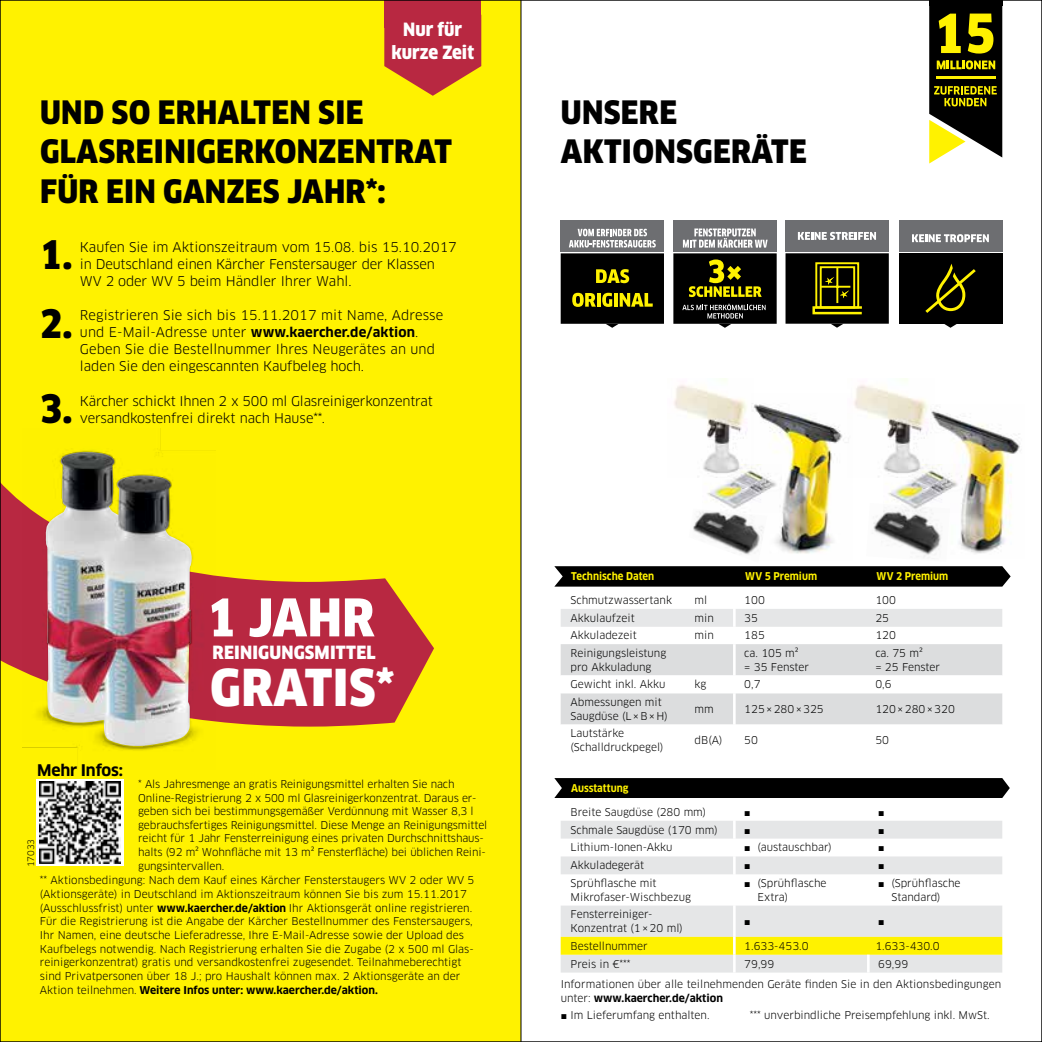
<style>
.page{position:relative;width:1042px;height:1042px;background:#fff}
.page>*{position:absolute;margin:0;border:0;box-sizing:border-box;transform-origin:0 0}
.t1{font:900 50.57px "Clan Pro Narr";color:#fff}
.t2{font:900 49.7px "Clan Pro Narr";letter-spacing:.01em;color:#fff}
.t3{font:900 38.5px "Clan Pro Narr";color:#000}
.t4{font:900 31.5px/39.4px "Clan Pro Narr";letter-spacing:.01em;color:#000}
.t5{font:900 17.85px/23.3px "Clan Pro Narr";letter-spacing:.01em;color:#fff;text-align:center}
.t6{font:700 15.75px "Clan Pro";letter-spacing:-.01em;color:#000}
.t7{font:13.12px/17.2px "Clan Pro";letter-spacing:-.005em;color:#000}
.t8{font:10.5px/13.7px "Clan Pro";color:#000}
.t9{font:700 10.5px "Clan Pro Narr";color:#fff200}
.t10{font:700 10.5px "Clan Pro";color:#000}
.t11{font:10.5px "Arial";color:#000}
.t12{font:8.75px "Clan Pro";letter-spacing:-.01em;color:#000}
.s1{font-weight:700}
.s2{font-family:"Arial"}
.s3{font-weight:400}
</style>
<div class="page">
<div style="left:561px;top:220px;width:103px;height:32px;background:#6d6e71"></div>
<svg style="left:569px;top:229px;width:87px;height:18px"></svg>
<svg style="left:561px;top:253px;width:103px;height:75px;background:#2f2d0e"></svg>
<div style="left:673px;top:220px;width:103px;height:32px;background:#6d6e71"></div>
<svg style="left:673px;top:228px;width:103px;height:100px"></svg>
<div style="left:899px;top:253px;width:103px;height:71px;background:#000"></div>
<div style="left:899px;top:220px;width:103px;height:32px;background:#6d6e71"></div>
<svg style="left:925px;top:264px;width:51px;height:49px"></svg>
<svg style="left:912px;top:234px;width:77px;height:8px"></svg>
<svg style="left:944px;top:324px;width:13px;height:4px"></svg>
<div style="left:785px;top:220px;width:104px;height:32px;background:#6d6e71"></div>
<svg style="left:798px;top:232px;width:78px;height:8px"></svg>
<svg style="left:785px;top:253px;width:104px;height:75px;background:#2d2c10"></svg>
<img style="left:754px;top:404px;width:93px;height:150px">
<img style="left:707px;top:465px;width:75px;height:47px">
<img style="left:693px;top:509px;width:74px;height:46px">
<img style="left:674px;top:378px;width:80px;height:99px">
<img style="left:888px;top:477px;width:24px;height:26px">
<img style="left:912px;top:411px;width:109px;height:143px">
<img style="left:873px;top:503px;width:77px;height:55px">
<img style="left:854px;top:378px;width:80px;height:99px">
<div style="left:561px;top:905px;width:441px;height:32px;background:#e5e6e7"></div>
<hr style="left:733px;top:905px;width:2px;height:32px;background:#fff">
<svg style="left:561px;top:937px;width:441px;height:35px;background:#f2ec72"></svg>
<svg style="left:554px;top:778px;width:456px;height:96px"></svg>
<svg style="left:929px;top:2px;width:73px;height:161px;background:#5c581a"></svg>
<svg style="left:554px;top:566px;width:456px;height:159px"></svg>
<div style="left:0;top:0;width:521px;height:1042px;background:#fff200"></div>
<svg style="left:384px;top:2px;width:97px;height:94px"></svg>
<svg style="left:2px;top:428px;width:432px;height:298px"></svg>
<img style="left:22px;top:429px;width:193px;height:322px">
<img style="left:45px;top:452px;width:147px;height:294px">
<svg style="left:37px;top:779px;width:87px;height:87px"></svg>
<img style="left:40px;top:782px;width:81px;height:81px">
<hr style="left:521px;top:0;width:1px;height:1042px;background:#000">
<h3 class="t5" style="left:391px;top:18px;width:84px">Nur für kurze Zeit</h3>
<h3 class="t4" style="left:40px;top:93px;width:413px">UND SO ERHALTEN SIE<br>GLASREINIGERKONZENTRAT<br>FÜR EIN GANZES JAHR*:</h3>
<h3 class="t3" style="left:40px;top:233px;width:34px">1.</h3>
<p class="t7" style="left:80px;top:238px;width:378px">Kaufen Sie im Aktionszeitraum vom 15.08. bis 15.10.2017 in Deutschland einen Kärcher Fenstersauger der Klassen<br>WV 2 oder WV 5 beim Händler Ihrer Wahl.</p>
<h3 class="t3" style="left:40px;top:301px;width:34px">2.</h3>
<p class="t7" style="left:80px;top:307px;width:365px">Registrieren Sie sich bis 15.11.2017 mit Name, Adresse und E-Mail-Adresse unter <span class="s1">www.kaercher.de/aktion</span>.<br>Geben Sie die Bestellnummer Ihres Neugerätes an und laden Sie den eingescannten Kaufbeleg hoch.</p>
<h3 class="t3" style="left:40px;top:386px;width:34px">3.</h3>
<p class="t7" style="left:80px;top:392px;width:354px">Kärcher schickt Ihnen 2 x 500 ml Glasreinigerkonzentrat versandkostenfrei direkt nach Hause**.</p>
<h1 class="t1" style="left:207px;top:588px;width:169px">1 JAHR</h1>
<h2 class="t2" style="left:210px;top:659px;width:186px">GRATIS*</h2>
<h3 class="t5" style="left:212px;top:641px;width:165px">REINIGUNGSMITTEL</h3>
<h3 class="t6" style="left:37px;top:761px;width:87px">Mehr Infos:</h3>
<p class="t12" style="left:26px;top:867px;width:30px;rotate:-90deg">17033</p>
<p class="t8" style="left:138px;top:777px;width:351px">* Als Jahresmenge an gratis Reinigungsmittel erhalten Sie nach Online-Registrierung 2 x 500 ml Glasreinigerkonzentrat. Daraus er&shy;geben sich bei bestimmungsgemäßer Verdünnung mit Wasser 8,3 l gebrauchsfertiges Reinigungsmittel. Diese Menge an Reinigungsmittel reicht für 1 Jahr Fensterreinigung eines privaten Durchschnittshaus&shy;halts (92 m² Wohnfläche mit 13 m² Fensterfläche) bei üblichen Reini&shy;gungsintervallen.</p>
<p class="t8" style="left:40px;top:874px;width:436px">** Aktionsbedingung: Nach dem Kauf eines Kärcher Fensterstaugers WV 2 oder WV 5 (Aktionsgeräte) in Deutschland im Aktionszeitraum können Sie bis zum 15.11.2017 (Ausschlussfrist) unter <span class="s1">www.kaercher.de/aktion</span> Ihr Aktionsgerät online registrieren.<br>Für die Registrierung ist die Angabe der Kärcher Bestellnummer des Fenstersaugers, Ihr Namen, eine deutsche Lieferadresse, Ihre E-Mail-Adresse sowie der Upload des Kaufbelegs notwendig. Nach Registrierung erhalten Sie die Zugabe (2 x 500 ml Glas&shy;reinigerkonzentrat) gratis und versandkostenfrei zugesendet. Teilnahmeberechtigt sind Privatpersonen über 18 J.; pro Haushalt können max. 2 Aktionsgeräte an der Aktion teilnehmen. <span class="s1">Weitere Infos unter: www.kaercher.de/aktion.</span></p>
<h3 class="t4" style="left:561px;top:93px;width:247px">UNSERE<br>AKTIONSGERÄTE</h3>
<p class="t9" style="left:571px;top:570px;width:84px">Technische Daten</p>
<p class="t9" style="left:745px;top:570px;width:73px">WV 5 Premium</p>
<p class="t9" style="left:876px;top:570px;width:73px">WV 2 Premium</p>
<p class="t8" style="left:570px;top:593px;width:103px">Schmutzwassertank</p>
<p class="t8" style="left:694px;top:593px;width:14px">ml</p>
<p class="t8" style="left:744px;top:593px;width:22px">100</p>
<p class="t8" style="left:875px;top:593px;width:22px">100</p>
<p class="t8" style="left:570px;top:611px;width:66px">Akkulaufzeit</p>
<p class="t8" style="left:694px;top:611px;width:21px">min</p>
<p class="t8" style="left:744px;top:611px;width:15px">35</p>
<p class="t8" style="left:875px;top:611px;width:15px">25</p>
<p class="t8" style="left:570px;top:629px;width:68px">Akkuladezeit</p>
<p class="t8" style="left:694px;top:629px;width:21px">min</p>
<p class="t8" style="left:744px;top:629px;width:22px">185</p>
<p class="t8" style="left:875px;top:629px;width:22px">120</p>
<p class="t8" style="left:570px;top:646px;width:97px">Reinigungsleistung pro Akkuladung</p>
<p class="t8" style="left:744px;top:646px;width:66px">ca. 105 m²<br>= 35 Fenster</p>
<p class="t8" style="left:875px;top:646px;width:66px">ca. 75 m²<br>= 25 Fenster</p>
<p class="t8" style="left:570px;top:677px;width:96px">Gewicht inkl. Akku</p>
<p class="t8" style="left:694px;top:677px;width:13px">kg</p>
<p class="t8" style="left:744px;top:677px;width:18px">0,7</p>
<p class="t8" style="left:875px;top:677px;width:18px">0,6</p>
<p class="t8" style="left:570px;top:695px;width:99px">Abmessungen mit<br>Saugdüse (L×B×H)</p>
<p class="t8" style="left:694px;top:702px;width:21px">mm</p>
<p class="t8" style="left:744px;top:702px;width:81px">125×280×325</p>
<p class="t8" style="left:875px;top:702px;width:81px">120×280×320</p>
<p class="t8" style="left:570px;top:726px;width:94px">Lautstärke (Schalldruckpegel)</p>
<p class="t8" style="left:694px;top:733px;width:29px">dB(A)</p>
<p class="t8" style="left:744px;top:733px;width:15px">50</p>
<p class="t8" style="left:875px;top:733px;width:15px">50</p>
<p class="t9" style="left:571px;top:782px;width:59px">Ausstattung</p>
<p class="t8" style="left:570px;top:805px;width:137px">Breite Saugdüse (280 mm)</p>
<p class="t11" style="left:744px;top:805px;width:8px">■</p>
<p class="t11" style="left:878px;top:805px;width:8px">■</p>
<p class="t8" style="left:570px;top:823px;width:149px">Schmale Saugdüse (170 mm)</p>
<p class="t11" style="left:744px;top:823px;width:8px">■</p>
<p class="t11" style="left:878px;top:823px;width:8px">■</p>
<p class="t8" style="left:570px;top:841px;width:103px">Lithium-Ionen-Akku</p>
<p class="t8" style="left:744px;top:841px;width:89px"><span class="s2">■</span> (austauschbar)</p>
<p class="t11" style="left:878px;top:841px;width:8px">■</p>
<p class="t8" style="left:570px;top:858px;width:75px">Akkuladegerät</p>
<p class="t11" style="left:744px;top:859px;width:8px">■</p>
<p class="t11" style="left:878px;top:859px;width:8px">■</p>
<p class="t8" style="left:570px;top:876px;width:122px">Sprühflasche mit<br>Mikrofaser-Wischbezug</p>
<p class="t8" style="left:757px;top:876px;width:71px;text-indent:-13px"><span class="s2">■</span> (Sprühflasche<br>Extra)</p>
<p class="t8" style="left:891px;top:876px;width:71px;text-indent:-13px"><span class="s2">■</span> (Sprühflasche<br>Standard)</p>
<p class="t8" style="left:570px;top:907px;width:114px">Fensterreiniger-<br>Konzentrat (1×20 ml)</p>
<p class="t11" style="left:744px;top:914px;width:8px">■</p>
<p class="t11" style="left:878px;top:914px;width:8px">■</p>
<p class="t8" style="left:570px;top:939px;width:79px">Bestellnummer</p>
<p class="t8" style="left:744px;top:939px;width:66px">1.633-453.0</p>
<p class="t8" style="left:875px;top:939px;width:66px">1.633-430.0</p>
<p class="t8" style="left:570px;top:957px;width:61px">Preis in €***</p>
<p class="t8" style="left:744px;top:957px;width:32px">79,99</p>
<p class="t8" style="left:561px;top:953px;width:442px;line-height:20.8px;text-indent:317px">69,99<br>Informationen über alle teilnehmenden Geräte finden Sie in den Aktionsbedingungen</p>
<p class="t10" style="left:561px;top:992px;width:164px"><span class="s3">unter:</span> www.kaercher.de/aktion</p>
<p class="t8" style="left:561px;top:1008px;width:150px"><span class="s2">■</span> Im Lieferumfang enthalten.</p>
<p class="t8" style="left:750px;top:1008px;width:241px">*** unverbindliche Preisempfehlung inkl. MwSt.</p>
</div>
